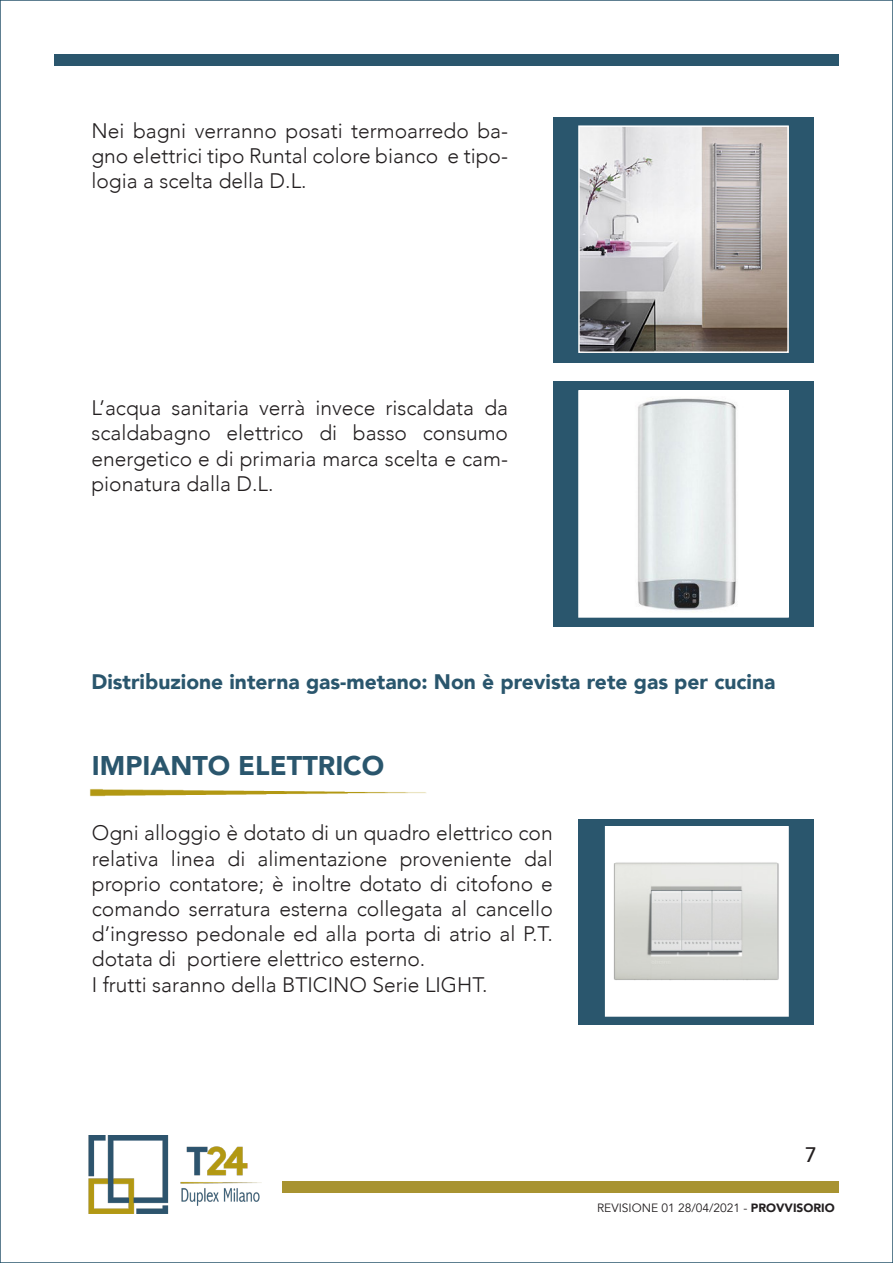
<style>
.page{position:relative;width:893px;height:1263px;background:#fff}
.page>*{position:absolute;margin:0;border:0;box-sizing:border-box;transform-origin:0 0}
.t1{font:900 27px "Avenir";color:#2a566d}
.t2{font:300 21px/25.2px "Avenir";color:#231f20;text-align:justify}
.t3{font:900 21px "Avenir";color:#2a566d}
.t4{font:500 21px "Avenir";color:#231f20}
.t5{font:12px "Avenir";color:#231f20}
.s1{font-weight:900}
</style>
<div class="page">
<div style="left:54px;top:54px;width:785px;height:12px;background:#2a566d"></div>
<img style="left:88px;top:1135px;width:173px;height:78px">
<div style="left:282px;top:1181px;width:557px;height:12px;background:#a89331"></div>
<div style="left:553px;top:117px;width:260px;height:245px;background:#2a566d"></div>
<div style="left:553px;top:382px;width:260px;height:245px;background:#2a566d"></div>
<div style="left:578px;top:819px;width:235px;height:206px;background:#2a566d"></div>
<img style="left:581px;top:128px;width:205px;height:222px">
<div style="left:578px;top:125px;width:211px;height:228px;border:2px solid #fff"></div>
<div style="left:579px;top:391px;width:209px;height:226px;background:#fff"></div>
<img style="left:637px;top:398px;width:100px;height:214px">
<div style="left:578px;top:390px;width:211px;height:228px;border:2px solid #fff"></div>
<div style="left:606px;top:827px;width:182px;height:189px;background:#fff"></div>
<img style="left:614px;top:862px;width:165px;height:119px">
<div style="left:605px;top:826px;width:184px;height:191px;border:2px solid #fff"></div>
<img style="left:89px;top:789px;width:338px;height:8px">
<p class="t2" style="left:91px;top:118px;width:418px">Nei bagni verranno posati termoarredo ba&shy;gno elettrici tipo Runtal colore bianco e tipo&shy;logia a scelta della D.L.</p>
<p class="t2" style="left:91px;top:395px;width:418px">L’acqua sanitaria verrà invece riscaldata da scaldabagno elettrico di basso consumo energetico e di primaria marca scelta e cam&shy;pionatura dalla D.L.</p>
<p class="t3" style="left:91px;top:663px;width:685px">Distribuzione interna gas-metano: Non è prevista rete gas per cucina</p>
<p class="t1" style="left:92px;top:742px;width:294px">IMPIANTO ELETTRICO</p>
<p class="t2" style="left:92px;top:820px;width:462px">Ogni alloggio è dotato di un quadro elettrico con relativa linea di alimentazione proveniente dal proprio contatore; è inoltre dotato di citofono e comando serratura esterna collegata al cancello d’ingresso pedonale ed alla porta di atrio al P.T. dotata di portiere elettrico esterno.</p>
<p class="t2" style="left:92px;top:972px;width:397px">I frutti saranno della BTICINO Serie LIGHT.</p>
<p class="t4" style="left:805px;top:1136px;width:13px">7</p>
<p class="t5" style="left:597px;top:1201px;width:239px">REVISIONE 01 28/04/2021 - <span class="s1">PROVVISORIO</span></p>
</div>
